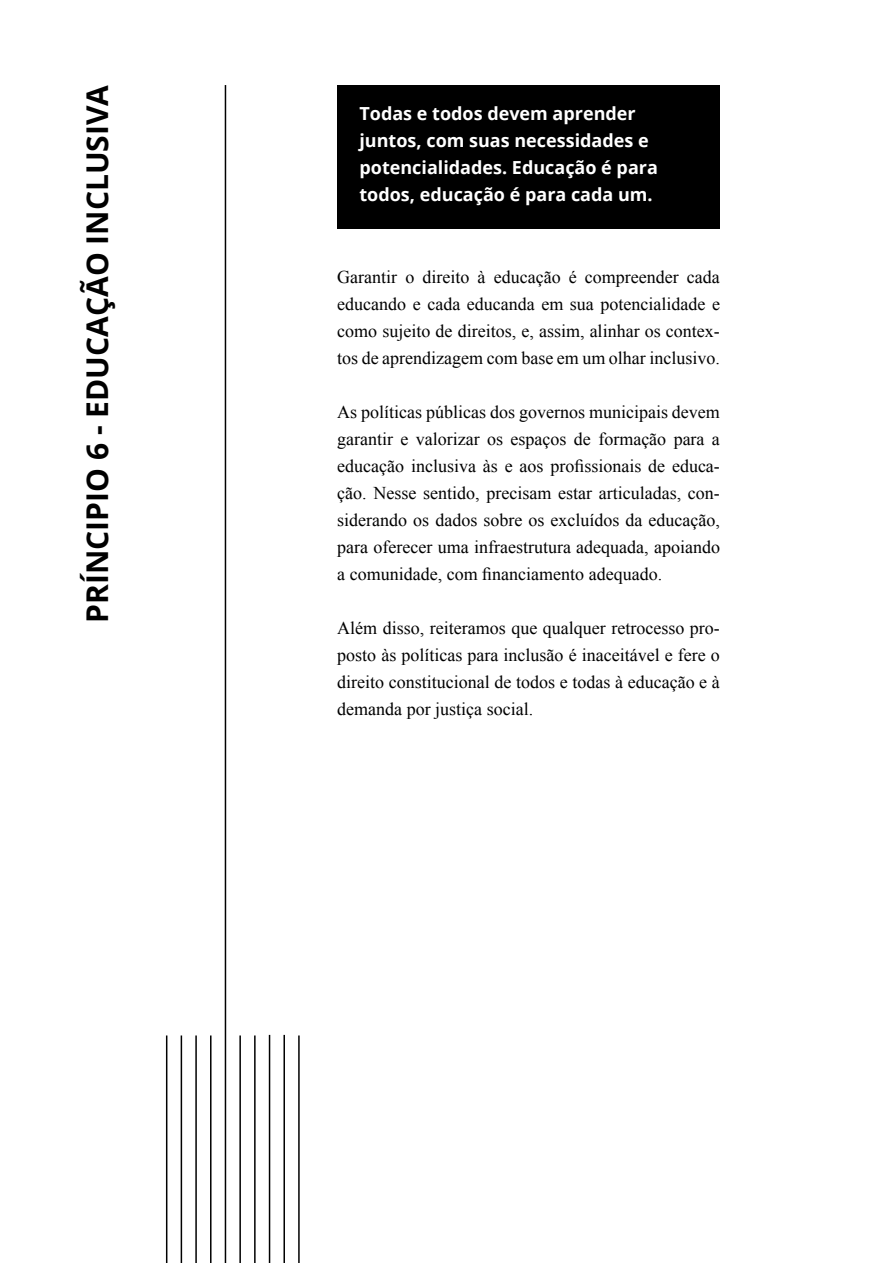
<style>
.page{position:relative;width:893px;height:1263px;background:#fff}
.page>*{position:absolute;margin:0;border:0;box-sizing:border-box;transform-origin:0 0}
.t1{font:700 30px "Open Sans";color:#000}
.t2{font:18px/27px "Times New Roman";color:#000;text-align:justify}
.t3{font:700 18px/27px "Open Sans";color:#fff}
</style>
<div class="page">
<hr style="left:239px;top:1035px;width:2px;height:228px;background:#000">
<hr style="left:254px;top:1035px;width:2px;height:228px;background:#000">
<hr style="left:269px;top:1035px;width:1px;height:228px;background:#000">
<hr style="left:283px;top:1035px;width:2px;height:228px;background:#000">
<hr style="left:298px;top:1035px;width:2px;height:228px;background:#000">
<hr style="left:225px;top:85px;width:1px;height:1178px;background:#000">
<hr style="left:210px;top:1035px;width:2px;height:228px;background:#000">
<hr style="left:195px;top:1035px;width:2px;height:228px;background:#000">
<hr style="left:181px;top:1035px;width:1px;height:228px;background:#000">
<hr style="left:166px;top:1035px;width:1px;height:228px;background:#000">
<div style="left:337px;top:85px;width:383px;height:143px;background:#000"></div>
<h1 class="t1" style="left:76px;top:623px;width:539px;rotate:-90deg">príncipio 6 - EDUCAÇÃO INCLUSIVA</h1>
<p class="t3" style="left:359px;top:100px;width:300px">Todas e todos devem aprender juntos, com suas necessidades e potencialidades. Educação é para todos, educação é para cada um.</p>
<p class="t2" style="left:337px;top:263px;width:384px">Garantir o direito à educação é compreender cada educando e cada educanda em sua potencialidade e como sujeito de direitos, e, assim, alinhar os contex&shy;tos de aprendizagem com base em um olhar inclusivo.</p>
<p class="t2" style="left:337px;top:398px;width:384px">As políticas públicas dos governos municipais devem garantir e valorizar os espaços de formação para a educação inclusiva às e aos profissionais de educa&shy;ção. Nesse sentido, precisam estar articuladas, con&shy;siderando os dados sobre os excluídos da educação, para oferecer uma infraestrutura adequada, apoiando a comunidade, com financiamento adequado.</p>
<p class="t2" style="left:337px;top:614px;width:384px">Além disso, reiteramos que qualquer retrocesso pro&shy;posto às políticas para inclusão é inaceitável e fere o direito constitucional de todos e todas à educação e à demanda por justiça social.</p>
</div>
